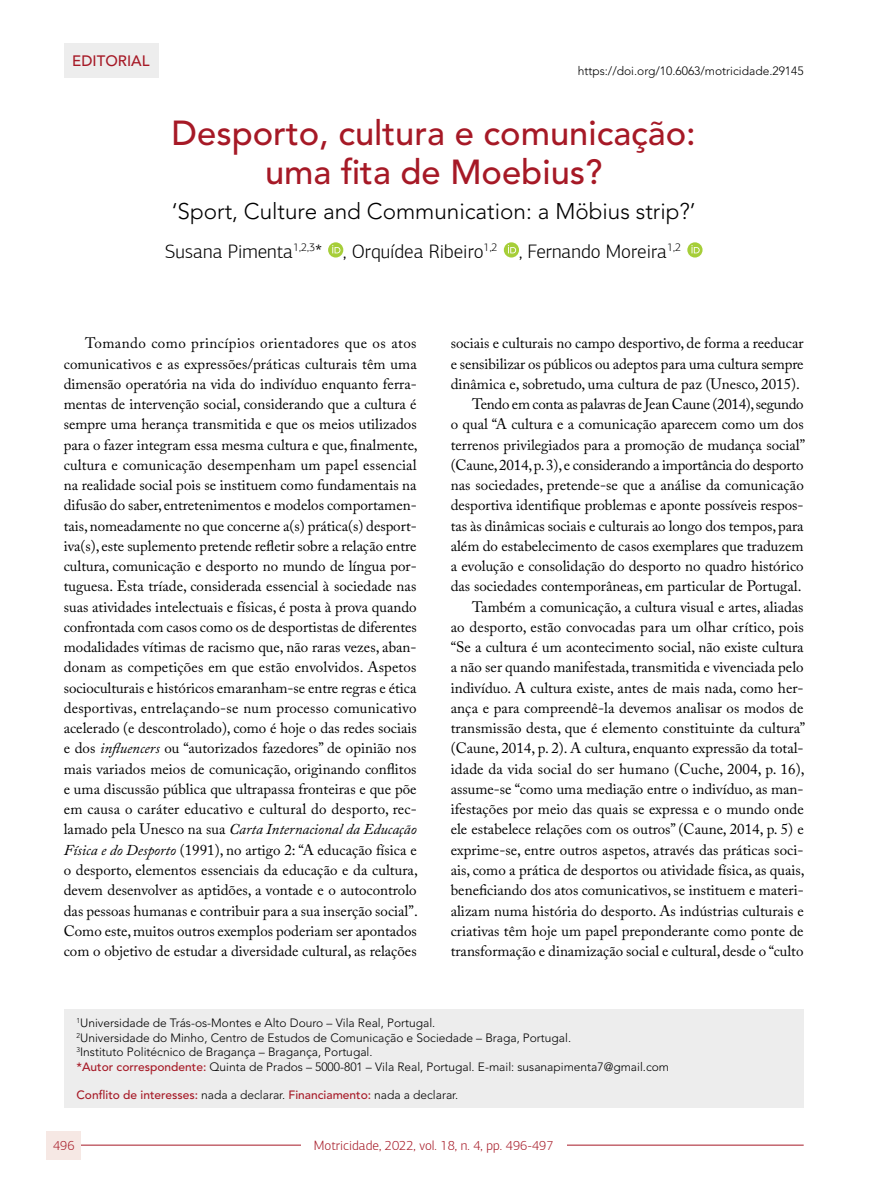
<style>
.page{position:relative;width:893px;height:1191px;background:#fff}
.page>*{position:absolute;margin:0;border:0;box-sizing:border-box;transform-origin:0 0}
.t1{font:500 34.5px/39px "Avenir LT Std";color:#a61926;text-align:center}
.t2{font:300 22.5px "Avenir LT Std";color:#000}
.t3{font:300 19.5px "PF Agora Sans Pro";color:#000}
.t4{font:15px/20.2px "Adobe Caslon Pro";color:#000;text-align:justify}
.t5{font:15px "Adobe Caslon Pro";letter-spacing:-.02em;color:#000}
.t6{font:500 15px "Avenir LT Std";color:#a61926}
.t7{font:300 13.5px "PF Agora Sans Pro";color:#a61926}
.t8{font:300 12px/14.4px "Avenir LT Std";color:#000}
.t9{font:500 12px "Avenir LT Std";color:#a61926}
.s1{font-style:italic}
.s2{font-weight:500;color:#a61926}
.s3{font-weight:300;color:#000}
</style>
<div class="page">
<hr style="left:64px;top:1144px;width:740px;height:1px;background:#a61926">
<div style="left:47px;top:1130px;width:34px;height:29px;background:#f6e8e4"></div>
<div style="left:64px;top:43px;width:95px;height:34px;background:#ededed"></div>
<div style="left:64px;top:1009px;width:740px;height:98px;background:#ededed"></div>
<svg style="left:328px;top:242px;width:15px;height:15px"></svg>
<svg style="left:332px;top:245px;width:8px;height:8px"></svg>
<div style="left:504px;top:242px;width:15px;height:15px;background:#a6ce39;border-radius:50%"></div>
<svg style="left:508px;top:245px;width:8px;height:8px"></svg>
<svg style="left:687px;top:242px;width:15px;height:15px"></svg>
<svg style="left:691px;top:245px;width:9px;height:8px"></svg>
<div style="left:301px;top:1133px;width:265px;height:23px;background:#fff"></div>
<p class="t6" style="left:72px;top:52px;width:79px">EDITORIAL</p>
<p class="t8" style="left:578px;top:63px;width:228px">https://doi.org/10.6063/motricidade.29145</p>
<h1 class="t1" style="left:172px;top:114px;width:526px">Desporto, cultura e comunicação: uma fita de Moebius?</h1>
<h2 class="t2" style="left:172px;top:198px;width:526px">‘Sport, Culture and Communication: a Möbius strip?’</h2>
<h3 class="t3" style="left:165px;top:240px;width:518px">Susana Pimenta<sup>1,2,3</sup>* , Orquídea Ribeiro<sup>1,2</sup> , Fernando Moreira<sup>1,2</sup></h3>
<p class="t4" style="left:64px;top:333px;width:356px;text-indent:21px">Tomando como princípios orientadores que os atos comunicativos e as expressões/práticas culturais têm uma dimensão operatória na vida do indivíduo enquanto ferra&shy;mentas de intervenção social, considerando que a cultura é sempre uma herança transmitida e que os meios utilizados para o fazer integram essa mesma cultura e que, finalmente, cultura e comunicação desempenham um papel essencial na realidade social pois se instituem como fundamentais na difusão do saber, entretenimentos e modelos comportamen&shy;tais, nomeadamente no que concerne a(s) prática(s) desport&shy;iva(s), este suplemento pretende refletir sobre a relação entre cultura, comunicação e desporto no mundo de língua por&shy;tuguesa. Esta tríade, considerada essencial à sociedade nas suas atividades intelectuais e físicas, é posta à prova quando confrontada com casos como os de desportistas de diferentes modalidades vítimas de racismo que, não raras vezes, aban&shy;donam as competições em que estão envolvidos. Aspetos socioculturais e históricos emaranham-se entre regras e ética desportivas, entrelaçando-se num processo comunicativo acelerado (e descontrolado), como é hoje o das redes sociais e dos <span class="s1">influencers</span> ou “autorizados fazedores” de opinião nos mais variados meios de comunicação, originando conflitos e uma discussão pública que ultrapassa fronteiras e que põe em causa o caráter educativo e cultural do desporto, rec&shy;lamado pela Unesco na sua <span class="s1">Carta Internacional da Educação Física e do Desporto</span> (1991), no artigo 2: “A educação física e o desporto, elementos essenciais da educação e da cultura, devem desenvolver as aptidões, a vontade e o autocontrolo das pessoas humanas e contribuir para a sua inserção social”.<br>Como este, muitos outros exemplos poderiam ser apontados com o objetivo de estudar a diversidade cultural, as relações</p>
<p class="t4" style="left:451px;top:333px;width:354px">sociais e culturais no campo desportivo, de forma a reeducar</p>
<p class="t4" style="left:451px;top:353px;width:354px">e sensibilizar os públicos ou adeptos para uma cultura sempre</p>
<p class="t4" style="left:451px;top:373px;width:351px">dinâmica e, sobretudo, uma cultura de paz (Unesco, 2015).</p>
<p class="t5" style="left:472px;top:395px;width:333px">Tendo em conta as palavras de Jean Caune (2014), segundo</p>
<p class="t4" style="left:451px;top:414px;width:354px">o qual “A cultura e a comunicação aparecem como um dos</p>
<p class="t4" style="left:451px;top:434px;width:356px">terrenos privilegiados para a promoção de mudança social”</p>
<p class="t4" style="left:451px;top:454px;width:354px">(Caune, 2014, p. 3), e considerando a importância do desporto</p>
<p class="t4" style="left:451px;top:475px;width:355px">nas sociedades, pretende-se que a análise da comunicação</p>
<p class="t4" style="left:451px;top:495px;width:354px">desportiva identifique problemas e aponte possíveis respos-</p>
<p class="t4" style="left:451px;top:515px;width:354px">tas às dinâmicas sociais e culturais ao longo dos tempos, para</p>
<p class="t4" style="left:451px;top:535px;width:354px">além do estabelecimento de casos exemplares que traduzem</p>
<p class="t4" style="left:451px;top:556px;width:354px">a evolução e consolidação do desporto no quadro histórico</p>
<p class="t4" style="left:451px;top:576px;width:352px">das sociedades contemporâneas, em particular de Portugal.</p>
<p class="t4" style="left:472px;top:596px;width:333px">Também a comunicação, a cultura visual e artes, aliadas</p>
<p class="t4" style="left:451px;top:616px;width:355px">ao desporto, estão convocadas para um olhar crítico, pois</p>
<p class="t4" style="left:451px;top:637px;width:354px">“Se a cultura é um acontecimento social, não existe cultura</p>
<p class="t4" style="left:451px;top:657px;width:354px">a não ser quando manifestada, transmitida e vivenciada pelo</p>
<p class="t4" style="left:451px;top:677px;width:354px">indivíduo. A cultura existe, antes de mais nada, como her-</p>
<p class="t4" style="left:451px;top:697px;width:354px">ança e para compreendê-la devemos analisar os modos de</p>
<p class="t4" style="left:451px;top:718px;width:356px">transmissão desta, que é elemento constituinte da cultura”</p>
<p class="t4" style="left:451px;top:738px;width:354px">(Caune, 2014, p. 2). A cultura, enquanto expressão da total-</p>
<p class="t4" style="left:451px;top:758px;width:355px">idade da vida social do ser humano (Cuche, 2004, p. 16),</p>
<p class="t4" style="left:451px;top:778px;width:354px">assume-se “como uma mediação entre o indivíduo, as man-</p>
<p class="t4" style="left:451px;top:799px;width:355px">ifestações por meio das quais se expressa e o mundo onde</p>
<p class="t4" style="left:451px;top:819px;width:354px">ele estabelece relações com os outros” (Caune, 2014, p. 5) e</p>
<p class="t4" style="left:451px;top:839px;width:354px">exprime-se, entre outros aspetos, através das práticas soci-</p>
<p class="t4" style="left:451px;top:859px;width:355px">ais, como a prática de desportos ou atividade física, as quais,</p>
<p class="t4" style="left:451px;top:880px;width:354px">beneficiando dos atos comunicativos, se instituem e materi-</p>
<p class="t4" style="left:451px;top:900px;width:354px">alizam numa história do desporto. As indústrias culturais e</p>
<p class="t4" style="left:451px;top:920px;width:354px">criativas têm hoje um papel preponderante como ponte de</p>
<p class="t4" style="left:451px;top:940px;width:354px">transformação e dinamização social e cultural, desde o “culto</p>
<p class="t8" style="left:77px;top:1016px;width:594px"><sup>1</sup>Universidade de Trás-os-Montes e Alto Douro – Vila Real, Portugal.<br><sup>2</sup>Universidade do Minho, Centro de Estudos de Comunicação e Sociedade – Braga, Portugal.<br><sup>3</sup>Instituto Politécnico de Bragança – Bragança, Portugal.<br><span class="s2">*Autor correspondente:</span> Quinta de Prados – 5000-801 – Vila Real, Portugal. E-mail: susanapimenta7@gmail.com</p>
<p class="t9" style="left:77px;top:1088px;width:383px">Conflito de interesses: <span class="s3">nada a declarar.</span> Financiamento: <span class="s3">nada a declarar.</span></p>
<p class="t7" style="left:53px;top:1137px;width:23px">496</p>
<p class="t7" style="left:315px;top:1137px;width:192px">Geriatr Gerontol Aging. 20XX;XX(X):</p>
<p class="t7" style="left:314px;top:1137px;width:241px">Motricidade, 2022, vol. 18, n. 4, pp. 496-497</p>
</div>
